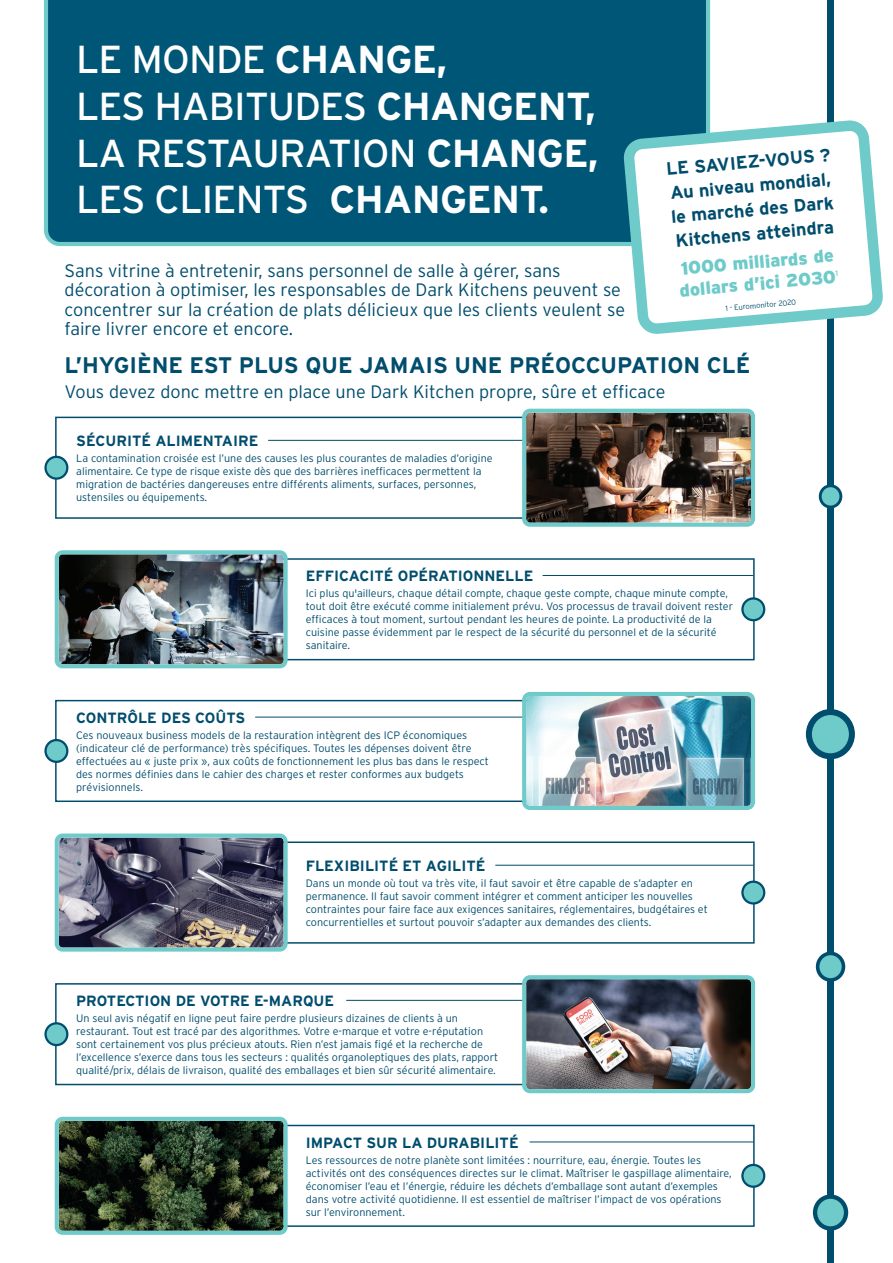
<style>
.page{position:relative;width:893px;height:1263px;background:#fff}
.page>*{position:absolute;margin:0;border:0;box-sizing:border-box;transform-origin:0 0}
.t1{font:39px/46.8px "Interstate";letter-spacing:-.02em;color:#fff}
.t2{font:700 22.5px "Interstate";color:#004d6d}
.t3{font:300 18px/19.5px "Interstate";color:#004d6d}
.t4{font:700 18px/24px "Interstate";color:#004d6d;text-align:justify}
.t5{font:900 18px/21.6px "Interstate";color:#6fcaca}
.t6{font:700 14.85px "Interstate";color:#004d6d}
.t7{font:300 10.8px/12.9px "Interstate";color:#004d6d}
.t8{font:300 7.5px "Interstate";color:#004d6d}
.s1{font-weight:700}
</style>
<div class="page">
<svg style="left:55px;top:699px;width:467px;height:103px"></svg>
<svg style="left:55px;top:983px;width:467px;height:103px"></svg>
<svg style="left:288px;top:841px;width:467px;height:103px"></svg>
<div style="left:827px;top:0;width:7px;height:1263px;background:#004d6d"></div>
<div style="left:44px;top:0;width:666px;height:246px;background:#005677"></div>
<svg style="left:54px;top:416px;width:468px;height:103px"></svg>
<div style="left:46px;top:457px;width:21px;height:22px;background:#6fcaca;border-radius:50%"></div>
<div style="left:44px;top:456px;width:24px;height:24px;border:2px solid #004d6d;border-radius:50%"></div>
<hr style="left:268px;top:440px;width:256px;height:1px;background:#004d6d">
<div style="left:46px;top:740px;width:21px;height:22px;background:#6fcaca;border-radius:50%"></div>
<div style="left:44px;top:739px;width:24px;height:24px;border:2px solid #004d6d;border-radius:50%"></div>
<hr style="left:255px;top:717px;width:269px;height:1px;background:#004d6d">
<div style="left:46px;top:1023px;width:21px;height:22px;background:#6fcaca;border-radius:50%"></div>
<div style="left:44px;top:1022px;width:24px;height:24px;border:2px solid #004d6d;border-radius:50%"></div>
<hr style="left:346px;top:1000px;width:178px;height:1px;background:#004d6d">
<svg style="left:288px;top:558px;width:467px;height:103px"></svg>
<img style="left:60px;top:555px;width:223px;height:108px">
<div style="left:55px;top:550px;width:233px;height:118px;border:4px solid #6fcaca;border-radius:6px"></div>
<div style="left:742px;top:598px;width:22px;height:22px;background:#6fcaca;border-radius:50%"></div>
<div style="left:741px;top:597px;width:24px;height:24px;border:2px solid #004d6d;border-radius:50%"></div>
<hr style="left:543px;top:575px;width:210px;height:1px;background:#004d6d">
<img style="left:60px;top:838px;width:223px;height:108px">
<div style="left:55px;top:833px;width:233px;height:118px;border:4px solid #6fcaca;border-radius:6px"></div>
<div style="left:742px;top:882px;width:22px;height:21px;background:#6fcaca;border-radius:50%"></div>
<div style="left:741px;top:880px;width:24px;height:24px;border:2px solid #004d6d;border-radius:50%"></div>
<hr style="left:495px;top:865px;width:258px;height:1px;background:#004d6d">
<div style="left:818px;top:953px;width:25px;height:27px;background:#6fcaca;border-radius:50%"></div>
<div style="left:816px;top:951px;width:29px;height:31px;border:4px solid #004d6d;border-radius:50%"></div>
<div style="left:820px;top:486px;width:21px;height:21px;background:#6fcaca;border-radius:50%"></div>
<div style="left:819px;top:484px;width:23px;height:24px;border:3px solid #004d6d;border-radius:50%"></div>
<div style="left:809px;top:712px;width:43px;height:44px;background:#6fcaca;border-radius:50%"></div>
<div style="left:806px;top:709px;width:49px;height:50px;border:6px solid #004d6d;border-radius:50%"></div>
<div style="left:815px;top:1196px;width:31px;height:32px;background:#6fcaca;border-radius:50%"></div>
<div style="left:813px;top:1194px;width:35px;height:36px;border:4px solid #004d6d;border-radius:50%"></div>
<svg style="left:628px;top:119px;width:255px;height:215px"></svg>
<img style="left:527px;top:414px;width:223px;height:108px">
<div style="left:522px;top:409px;width:233px;height:118px;border:4px solid #6fcaca;border-radius:6px"></div>
<img style="left:527px;top:980px;width:223px;height:108px">
<div style="left:522px;top:975px;width:233px;height:118px;border:4px solid #6fcaca;border-radius:6px"></div>
<img style="left:527px;top:697px;width:223px;height:108px">
<div style="left:522px;top:692px;width:233px;height:118px;border:4px solid #6fcaca;border-radius:6px"></div>
<svg style="left:288px;top:1124px;width:467px;height:103px"></svg>
<hr style="left:530px;top:1141px;width:223px;height:1px;background:#004d6d">
<img style="left:60px;top:1122px;width:223px;height:108px">
<div style="left:55px;top:1117px;width:233px;height:118px;border:4px solid #6fcaca;border-radius:6px"></div>
<div style="left:742px;top:1165px;width:22px;height:22px;background:#6fcaca;border-radius:50%"></div>
<div style="left:741px;top:1164px;width:24px;height:24px;border:2px solid #004d6d;border-radius:50%"></div>
<svg style="left:835px;top:270px;width:3px;height:6px"></svg>
<h1 class="t1" style="left:76px;top:36px;width:524px">LE MONDE <span class="s1">CHANGE,<br></span>LES HABITUDES <span class="s1">CHANGENT,<br></span>LA RESTAURATION <span class="s1">CHANGE,<br></span>LES CLIENTS <span class="s1">CHANGENT.</span></h1>
<h3 class="t4" style="left:665px;top:157px;width:166px;rotate:-5deg">LE SAVIEZ-VOUS ?<br>Au niveau mondial, le marché des Dark Kitchens atteindra</h3>
<h3 class="t5" style="left:677px;top:258px;width:158px;rotate:-5deg">1000 milliards de dollars d’ici 2030</h3>
<p class="t8" style="left:725px;top:304px;width:72px;rotate:-5deg">1 - Euromonitor 2020</p>
<p class="t3" style="left:65px;top:260px;width:562px">Sans vitrine à entretenir, sans personnel de salle à gérer, sans décoration à optimiser, les responsables de Dark Kitchens peuvent se concentrer sur la création de plats délicieux que les clients veulent se faire livrer encore et encore.</p>
<h2 class="t2" style="left:65px;top:352px;width:687px">L’HYGIÈNE EST PLUS QUE JAMAIS UNE PRÉOCCUPATION CLÉ</h2>
<h3 class="t3" style="left:65px;top:382px;width:602px">Vous devez donc mettre en place une Dark Kitchen propre, sûre et efficace</h3>
<h3 class="t6" style="left:76px;top:433px;width:184px">SÉCURITÉ ALIMENTAIRE</h3>
<p class="t7" style="left:76px;top:452px;width:418px">La contamination croisée est l’une des causes les plus courantes de maladies d’origine alimentaire. Ce type de risque existe dès que des barrières inefficaces permettent la migration de bactéries dangereuses entre différents aliments, surfaces, personnes, ustensiles ou équipements.</p>
<h3 class="t6" style="left:306px;top:568px;width:229px">EFFICACITÉ OPÉRATIONNELLE</h3>
<h3 class="t6" style="left:76px;top:709px;width:171px">CONTRÔLE DES COÛTS</h3>
<p class="t7" style="left:306px;top:587px;width:429px">Ici plus qu'ailleurs, chaque détail compte, chaque geste compte, chaque minute compte, tout doit être exécuté comme initialement prévu. Vos processus de travail doivent rester efficaces à tout moment, surtout pendant les heures de pointe. La productivité de la cuisine passe évidemment par le respect de la sécurité du personnel et de la sécurité sanitaire.</p>
<p class="t7" style="left:76px;top:729px;width:414px">Ces nouveaux business models de la restauration intègrent des ICP économiques (indicateur clé de performance) très spécifiques. Toutes les dépenses doivent être effectuées au « juste prix », aux coûts de fonctionnement les plus bas dans le respect des normes définies dans le cahier des charges et rester conformes aux budgets prévisionnels.</p>
<h3 class="t6" style="left:306px;top:858px;width:181px">FLEXIBILITÉ ET AGILITÉ</h3>
<p class="t7" style="left:306px;top:877px;width:403px">Dans un monde où tout va très vite, il faut savoir et être capable de s’adapter en permanence. Il faut savoir comment intégrer et comment anticiper les nouvelles contraintes pour faire face aux exigences sanitaires, réglementaires, budgétaires et concurrentielles et surtout pouvoir s’adapter aux demandes des clients.</p>
<h3 class="t6" style="left:76px;top:993px;width:260px">PROTECTION DE VOTRE E-MARQUE</h3>
<p class="t7" style="left:76px;top:1012px;width:424px">Un seul avis négatif en ligne peut faire perdre plusieurs dizaines de clients à un restaurant. Tout est tracé par des algorithmes. Votre e-marque et votre e-réputation sont certainement vos plus précieux atouts. Rien n’est jamais figé et la recherche de l’excellence s’exerce dans tous les secteurs : qualités organoleptiques des plats, rapport qualité/prix, délais de livraison, qualité des emballages et bien sûr sécurité alimentaire.</p>
<h3 class="t6" style="left:306px;top:1134px;width:214px">IMPACT SUR LA DURABILITÉ</h3>
<p class="t7" style="left:306px;top:1153px;width:427px">Les ressources de notre planète sont limitées : nourriture, eau, énergie. Toutes les activités ont des conséquences directes sur le climat. Maîtriser le gaspillage alimentaire, économiser l’eau et l’énergie, réduire les déchets d’emballage sont autant d’exemples dans votre activité quotidienne. Il est essentiel de maîtriser l’impact de vos opérations sur l’environnement.</p>
</div>
